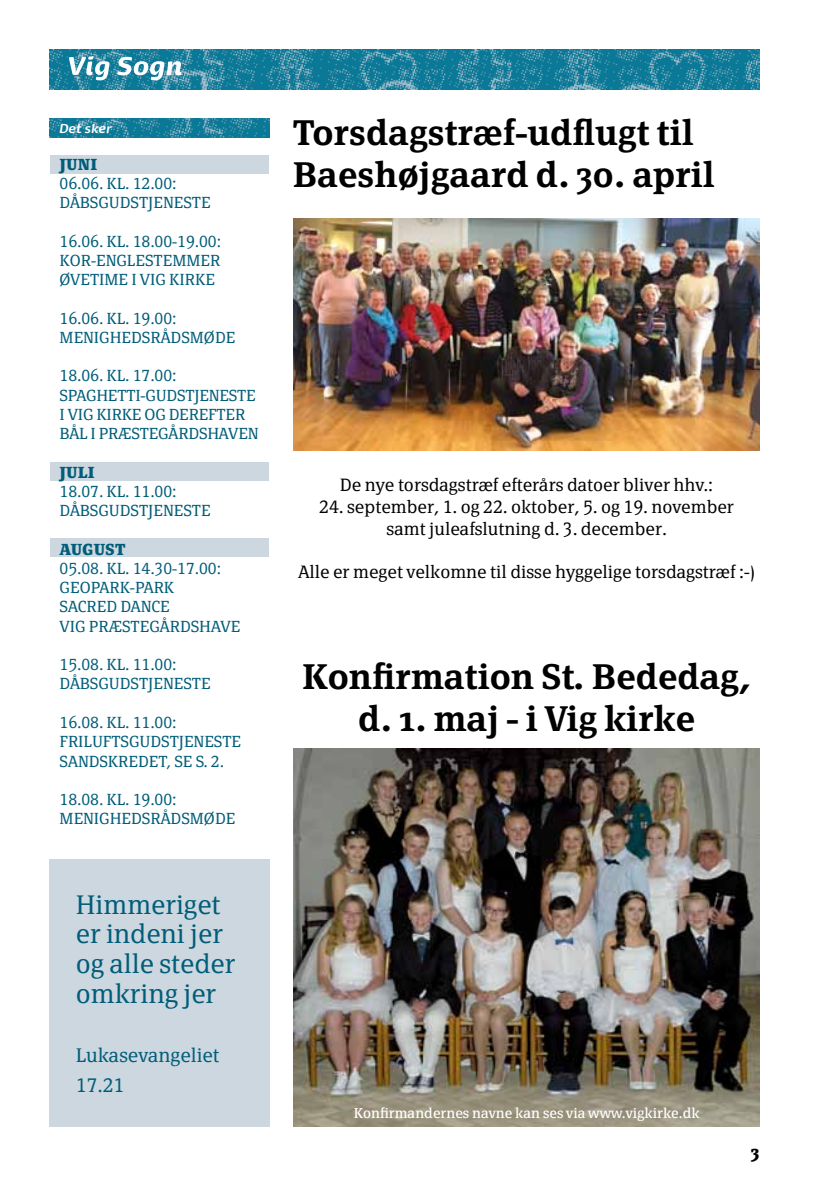
<style>
.page{position:relative;width:819px;height:1191px;background:#fff}
.page>*{position:absolute;margin:0;border:0;box-sizing:border-box;transform-origin:0 0}
.t1{font:600 35px/42px "Page Serif";color:#000}
.t2{font:300 26.25px/29.8px "Page Serif TF";color:#005d79}
.t3{font:300 19.25px/29.8px "Page Serif TF";color:#005d79}
.t4{font:300 17.5px/21.9px "Page Serif TF";color:#000;text-align:center}
.t5{font:700 17.5px "Page Serif";color:#000}
.t6{font:300 15.75px/19.2px "Page Serif TF";color:#005d79}
.t7{font:700 15.75px "Page Serif TF";color:#005d79}
.t8{font:14px "Page Serif TF";color:#fff}
.t9{font:italic 700 12.25px "Dancer TF";color:#fff}
</style>
<div class="page">
<img style="left:50px;top:50px;width:709px;height:39px">
<svg style="left:69px;top:56px;width:41px;height:24px"></svg>
<svg style="left:117px;top:57px;width:64px;height:23px"></svg>
<img style="left:50px;top:118px;width:219px;height:20px">
<div style="left:50px;top:462px;width:219px;height:19px;background:#ccd7df"></div>
<div style="left:50px;top:538px;width:219px;height:19px;background:#ccd7df"></div>
<div style="left:50px;top:155px;width:219px;height:19px;background:#ccd7df"></div>
<div style="left:50px;top:859px;width:220px;height:267px;background:#ccd7df"></div>
<img style="left:294px;top:218px;width:465px;height:232px">
<img style="left:294px;top:748px;width:465px;height:378px">
<p class="t9" style="left:59px;top:121px;width:54px">Det sker</p>
<p class="t7" style="left:60px;top:155px;width:39px">JUNI</p>
<p class="t6" style="left:60px;top:174px;width:152px">06.06. KL. 12.00:<br>DÅBSGUDSTJENESTE</p>
<p class="t6" style="left:60px;top:231px;width:163px;text-align:justify">16.06. KL. 18.00-19.00:<br>KOR-ENGLESTEMMER ØVETIME I VIG KIRKE</p>
<p class="t6" style="left:60px;top:308px;width:177px">16.06. KL. 19.00:<br>MENIGHEDSRÅDSMØDE</p>
<p class="t6" style="left:60px;top:366px;width:200px">18.06. KL. 17.00:<br>SPAGHETTI-GUDSTJENESTE<br>I VIG KIRKE OG DEREFTER<br>BÅL I PRÆSTEGÅRDSHAVEN</p>
<p class="t7" style="left:60px;top:463px;width:37px">JULI</p>
<p class="t6" style="left:60px;top:482px;width:152px">18.07. KL. 11.00:<br>DÅBSGUDSTJENESTE</p>
<p class="t7" style="left:60px;top:540px;width:68px">AUGUST</p>
<p class="t6" style="left:60px;top:559px;width:182px">05.08. KL. 14.30-17.00:<br>GEOPARK-PARK<br>SACRED DANCE<br>VIG PRÆSTEGÅRDSHAVE</p>
<p class="t6" style="left:60px;top:655px;width:152px">15.08. KL. 11.00:<br>DÅBSGUDSTJENESTE</p>
<p class="t6" style="left:60px;top:712px;width:183px">16.08. KL. 11.00:<br>FRILUFTSGUDSTJENESTE<br>SANDSKREDET, SE S. 2.</p>
<p class="t6" style="left:60px;top:789px;width:177px">18.08. KL. 19.00:<br>MENIGHEDSRÅDSMØDE</p>
<h2 class="t2" style="left:76px;top:889px;width:161px">Himmeriget er indeni jer og alle steder omkring jer</h2>
<p class="t3" style="left:76px;top:1040px;width:145px">Lukasevangeliet<br>17.21</p>
<h1 class="t1" style="left:292px;top:111px;width:424px">Torsdagstræf-udflugt til<br>Baeshøjgaard d. 30. april</h1>
<p class="t4" style="left:340px;top:473px;width:375px">De nye torsdagstræf efterårs datoer bliver hhv.:</p>
<p class="t4" style="left:319px;top:495px;width:416px">24. september, 1. og 22. oktober, 5. og 19. november samt juleafslutning d. 3. december.</p>
<p class="t4" style="left:298px;top:561px;width:458px">Alle er meget velkomne til disse hyggelige torsdagstræf :-)</p>
<h1 class="t1" style="left:302px;top:655px;width:451px;text-align:center">Konfirmation St. Bededag, d. 1. maj - i Vig kirke</h1>
<p class="t8" style="left:353px;top:1104px;width:347px">Konfirmandernes navne kan ses via www.vigkirke.dk</p>
<p class="t5" style="left:751px;top:1141px;width:10px">3</p>
</div>
